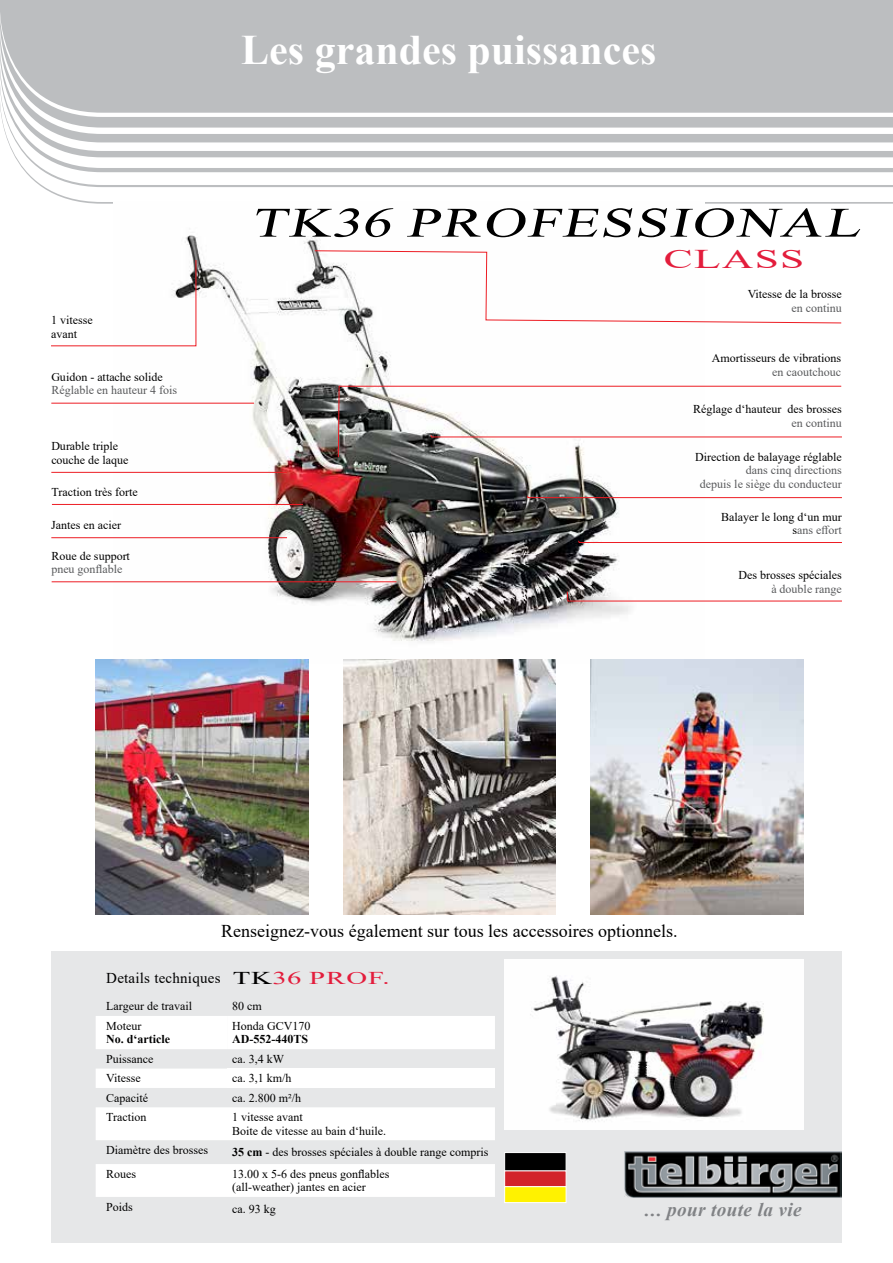
<style>
.page{position:relative;width:893px;height:1263px;background:#fff}
.page>*{position:absolute;margin:0;border:0;box-sizing:border-box;transform-origin:0 0}
.t1{font:700 42px "Times New Roman";color:#fff}
.t2{font:italic 42px "Times New Roman";color:#000;scale:1.4 1}
.t3{font:27px "Times New Roman";color:#e31d3c;scale:1.6 1}
.t4{font:italic 700 19.2px "Times New Roman";letter-spacing:.02em;color:#808285}
.t5{font:18px "Times New Roman";color:#000}
.t6{font:15px "Times New Roman";letter-spacing:.015em;color:#000}
.t7{font:12px/13.5px "Times New Roman";color:#000}
.t8{font:12px/13.5px "Times New Roman";color:#58595b;text-align:right}
.t9{font:700 12px "Times New Roman";color:#000}
.s1{color:#58595b}
.s2{font-size:18px}
.s3{font-size:18px;color:#e31d3c}
.s4{font-weight:700}
</style>
<div class="page">
<svg style="left:25px;top:172px;width:868px;height:13px"></svg>
<hr style="left:22px;top:168px;width:871px;height:4px;background:#bcbec0">
<svg style="left:15px;top:157px;width:878px;height:11px"></svg>
<div style="left:12px;top:151px;width:881px;height:6px;background:#bcbec0"></div>
<svg style="left:8px;top:142px;width:885px;height:9px"></svg>
<div style="left:5px;top:134px;width:888px;height:8px;background:#bcbec0"></div>
<svg style="left:1px;top:117px;width:892px;height:11px;fill:#bcbec0"></svg>
<div style="left:0;top:0;width:893px;height:113px;background:#bcbec0"></div>
<div style="left:51px;top:951px;width:791px;height:291px;background:#e6e7e8"></div>
<img style="left:113px;top:235px;width:592px;height:428px">
<svg style="left:96px;top:1016px;width:399px;height:181px;fill:#fff"></svg>
<div style="left:228px;top:1068px;width:267px;height:20px;background:#fff"></div>
<svg style="left:578px;top:540px;width:264px;height:3px"></svg>
<svg style="left:527px;top:495px;width:315px;height:3px"></svg>
<hr style="left:51px;top:472px;width:236px;height:1px;background:#ed1d24">
<hr style="left:51px;top:403px;width:203px;height:1px;background:#ed1d24">
<hr style="left:51px;top:537px;width:236px;height:1px;background:#ed1d24">
<img style="left:96px;top:659px;width:212px;height:255px">
<svg style="left:314px;top:250px;width:528px;height:73px"></svg>
<svg style="left:51px;top:259px;width:145px;height:87px"></svg>
<img style="left:624px;top:1152px;width:218px;height:46px">
<div style="left:504px;top:1152px;width:62px;height:19px;background:#000;border:1px solid #fff"></div>
<div style="left:504px;top:1170px;width:62px;height:17px;background:#d2232a"></div>
<div style="left:504px;top:1186px;width:62px;height:17px;background:#fff200;border:1px solid #fff"></div>
<img style="left:504px;top:960px;width:299px;height:170px">
<img style="left:591px;top:659px;width:212px;height:255px">
<img style="left:343px;top:659px;width:213px;height:255px">
<svg style="left:567px;top:591px;width:275px;height:10px"></svg>
<hr style="left:52px;top:581px;width:344px;height:1px;background:#ed1d24">
<hr style="left:52px;top:504px;width:251px;height:1px;background:#ed1d24">
<svg style="left:338px;top:386px;width:504px;height:72px"></svg>
<h1 class="t1" style="left:241px;top:20px;width:417px">Les grandes puissances</h1>
<h1 class="t2" style="left:250px;top:193px;width:247px">TK36 PROFESSI</h1>
<h1 class="t2" style="left:690px;top:193px;width:125px">ONAL</h1>
<h2 class="t3" style="left:664px;top:240px;width:72px">class</h2>
<p class="t7" style="left:51px;top:313px;width:43px">1 vitesse avant</p>
<p class="t7" style="left:51px;top:370px;width:113px">Guidon - attache solide</p>
<p class="t8" style="left:51px;top:383px;width:127px">Réglable en hauteur 4 fois</p>
<p class="t7" style="left:51px;top:439px;width:79px">Durable triple couche de laque</p>
<p class="t7" style="left:52px;top:484px;width:88px">Traction très forte</p>
<p class="t7" style="left:51px;top:518px;width:72px">Jantes en acier</p>
<p class="t7" style="left:51px;top:548px;width:80px">Roue de support</p>
<p class="t8" style="left:51px;top:562px;width:72px">pneu gonflable</p>
<p class="t7" style="left:748px;top:287px;width:96px">Vitesse de la brosse</p>
<p class="t8" style="left:792px;top:301px;width:52px">en continu</p>
<p class="t7" style="left:712px;top:351px;width:131px">Amortisseurs de vibrations</p>
<p class="t8" style="left:772px;top:364px;width:70px">en caoutchouc</p>
<p class="t7" style="left:693px;top:402px;width:150px">Réglage d‘hauteur des brosses</p>
<p class="t8" style="left:792px;top:416px;width:52px">en continu</p>
<p class="t7" style="left:695px;top:450px;width:148px">Direction de balayage réglable</p>
<p class="t8" style="left:700px;top:463px;width:144px">dans cinq directions<br>depuis le siège du conducteur</p>
<p class="t7" style="left:721px;top:510px;width:122px;text-align:right">Balayer le long d‘un mur s<span class="s1">ans effort</span></p>
<p class="t7" style="left:739px;top:568px;width:105px">Des brosses spéciales</p>
<p class="t8" style="left:771px;top:582px;width:72px">à double range</p>
<h3 class="t5" style="left:221px;top:918px;width:458px">Renseignez-vous également sur tous les accessoires optionnels.</h3>
<p class="t6" style="left:106px;top:968px;width:285px">Details techniques <span class="s2">TK</span><span class="s3">36 prof.</span></p>
<p class="t7" style="left:106px;top:999px;width:87px">Largeur de travail</p>
<p class="t7" style="left:232px;top:999px;width:31px">80 cm</p>
<p class="t7" style="left:106px;top:1019px;width:37px">Moteur</p>
<p class="t9" style="left:106px;top:1031px;width:65px">No. d‘article</p>
<p class="t7" style="left:232px;top:1019px;width:80px">Honda GCV170</p>
<p class="t9" style="left:232px;top:1031px;width:77px">AD-552-440TS</p>
<p class="t7" style="left:106px;top:1052px;width:49px">Puissance</p>
<p class="t7" style="left:232px;top:1052px;width:53px">ca. 3,4 kW</p>
<p class="t7" style="left:106px;top:1071px;width:36px">Vitesse</p>
<p class="t7" style="left:232px;top:1071px;width:61px">ca. 3,1 km/h</p>
<p class="t7" style="left:106px;top:1091px;width:43px">Capacité</p>
<p class="t7" style="left:232px;top:1091px;width:70px">ca. 2.800 m²/h</p>
<p class="t7" style="left:106px;top:1110px;width:42px">Traction</p>
<p class="t7" style="left:232px;top:1110px;width:155px">1 vitesse avant<br>Boite de vitesse au bain d‘huile.</p>
<p class="t7" style="left:106px;top:1143px;width:103px">Diamètre des brosses</p>
<p class="t7" style="left:232px;top:1145px;width:258px"><span class="s4">35 cm</span> - des brosses spéciales à double range compris</p>
<p class="t7" style="left:106px;top:1167px;width:31px">Roues</p>
<p class="t7" style="left:232px;top:1167px;width:159px">13.00 x 5-6 des pneus gonflables (all-weather) jantes en acier</p>
<p class="t7" style="left:106px;top:1200px;width:28px">Poids</p>
<p class="t7" style="left:232px;top:1202px;width:45px">ca. 93 kg</p>
<h3 class="t4" style="left:645px;top:1196px;width:158px">... pour toute la vie</h3>
</div>
